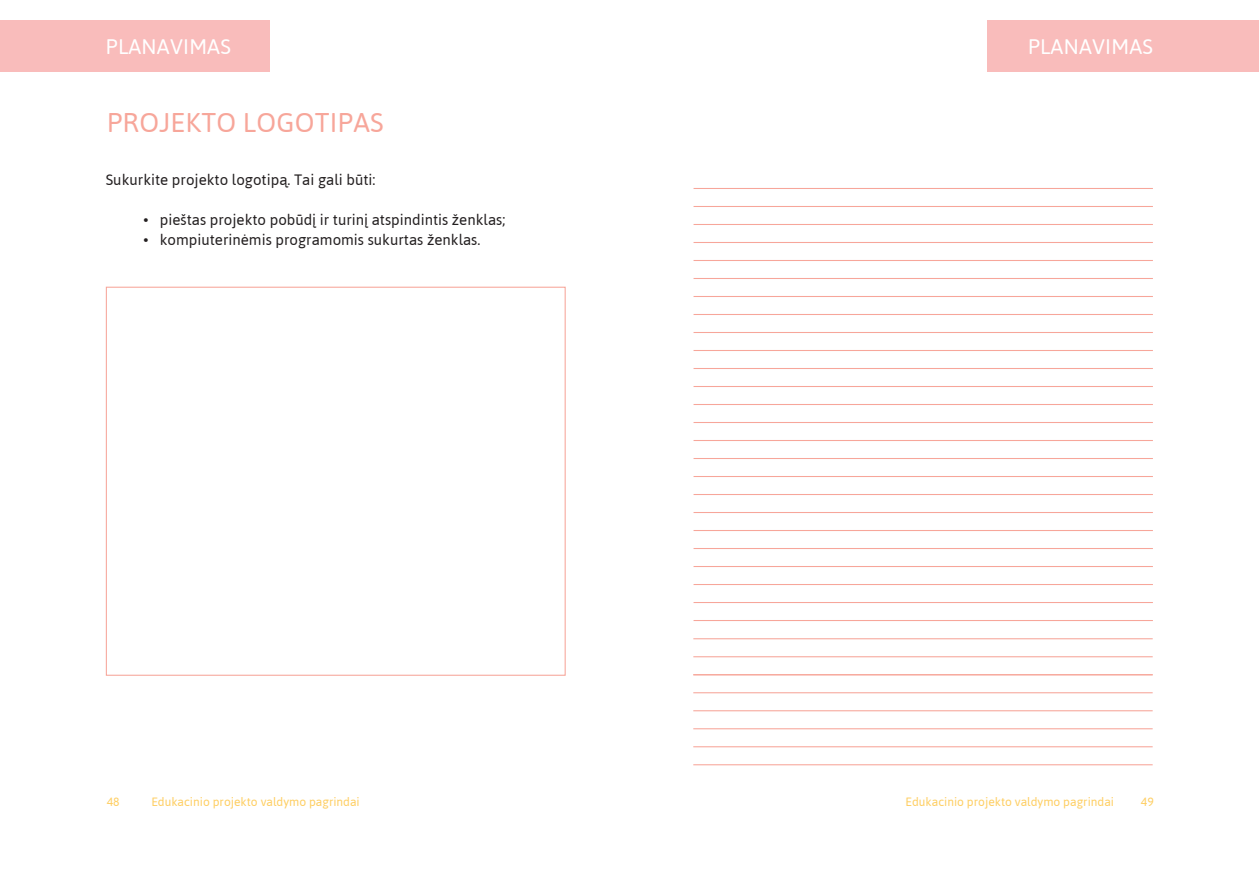
<style>
.page{position:relative;width:1259px;height:893px;background:#fff}
.page>*{position:absolute;margin:0;border:0;box-sizing:border-box;transform-origin:0 0}
.t1{font:27px "Asap";letter-spacing:.01em;color:#f7a69a}
.t2{font:21px "Asap";letter-spacing:.01em;color:#fff}
.t3{font:15px "Asap";color:#231f20}
.t4{font:12px "Asap";color:#fece62}
</style>
<div class="page">
<div style="left:987px;top:20px;width:272px;height:51px;background:#f9bcbb"></div>
<hr style="left:693px;top:188px;width:460px;height:1px;background:#f7a69a">
<hr style="left:693px;top:206px;width:460px;height:1px;background:#f7a69a">
<hr style="left:693px;top:224px;width:460px;height:1px;background:#f7a69a">
<hr style="left:693px;top:242px;width:460px;height:1px;background:#f7a69a">
<hr style="left:693px;top:260px;width:460px;height:1px;background:#f7a69a">
<hr style="left:693px;top:278px;width:460px;height:1px;background:#f7a69a">
<hr style="left:693px;top:296px;width:460px;height:1px;background:#f7a69a">
<hr style="left:693px;top:314px;width:460px;height:1px;background:#f7a69a">
<hr style="left:693px;top:332px;width:460px;height:1px;background:#f7a69a">
<hr style="left:693px;top:350px;width:460px;height:1px;background:#f7a69a">
<hr style="left:693px;top:368px;width:460px;height:1px;background:#f7a69a">
<hr style="left:693px;top:386px;width:460px;height:1px;background:#f7a69a">
<hr style="left:693px;top:404px;width:460px;height:1px;background:#f7a69a">
<hr style="left:693px;top:422px;width:460px;height:1px;background:#f7a69a">
<hr style="left:693px;top:440px;width:460px;height:1px;background:#f7a69a">
<hr style="left:693px;top:458px;width:460px;height:1px;background:#f7a69a">
<hr style="left:693px;top:476px;width:460px;height:1px;background:#f7a69a">
<hr style="left:693px;top:494px;width:460px;height:1px;background:#f7a69a">
<hr style="left:693px;top:512px;width:460px;height:1px;background:#f7a69a">
<hr style="left:693px;top:530px;width:460px;height:1px;background:#f7a69a">
<hr style="left:693px;top:548px;width:460px;height:1px;background:#f7a69a">
<hr style="left:693px;top:566px;width:460px;height:1px;background:#f7a69a">
<hr style="left:693px;top:584px;width:460px;height:1px;background:#f7a69a">
<hr style="left:693px;top:602px;width:460px;height:1px;background:#f7a69a">
<hr style="left:693px;top:620px;width:460px;height:1px;background:#f7a69a">
<hr style="left:693px;top:638px;width:459px;height:1px;background:#f7a69a">
<hr style="left:693px;top:656px;width:459px;height:1px;background:#f7a69a">
<div style="left:0;top:20px;width:269px;height:51px;background:#f9bcbb"></div>
<div style="left:106px;top:287px;width:460px;height:389px;background:#fff;border:1px solid #f7a69a"></div>
<hr style="left:693px;top:674px;width:459px;height:1px;background:#f7a69a">
<hr style="left:693px;top:692px;width:459px;height:1px;background:#f7a69a">
<hr style="left:693px;top:710px;width:459px;height:1px;background:#f7a69a">
<hr style="left:693px;top:728px;width:459px;height:1px;background:#f7a69a">
<hr style="left:693px;top:746px;width:459px;height:1px;background:#f7a69a">
<hr style="left:693px;top:764px;width:459px;height:1px;background:#f7a69a">
<h2 class="t2" style="left:106px;top:33px;width:125px">planavi mas</h2>
<h2 class="t2" style="left:1028px;top:33px;width:125px">planavi mas</h2>
<h1 class="t1" style="left:107px;top:104px;width:262px">PROJEKTO LOGOTI PAS</h1>
<p class="t3" style="left:106px;top:169px;width:271px">Sukurkite projekto logotipą. Tai gali būti:</p>
<p class="t3" style="left:143px;top:210px;width:363px">• pieštas projekto pobūdį ir turinį atspindintis ženklas;</p>
<p class="t3" style="left:143px;top:230px;width:339px">• kompiuterinėmis programomis sukurtas ženklas.</p>
<p class="t4" style="left:107px;top:794px;width:14px">48</p>
<p class="t4" style="left:151px;top:794px;width:210px">Edukacinio projekto valdymo pagrindai</p>
<p class="t4" style="left:905px;top:794px;width:210px">Edukacinio projekto valdymo pagrindai</p>
<p class="t4" style="left:1141px;top:794px;width:14px">49</p>
</div>
